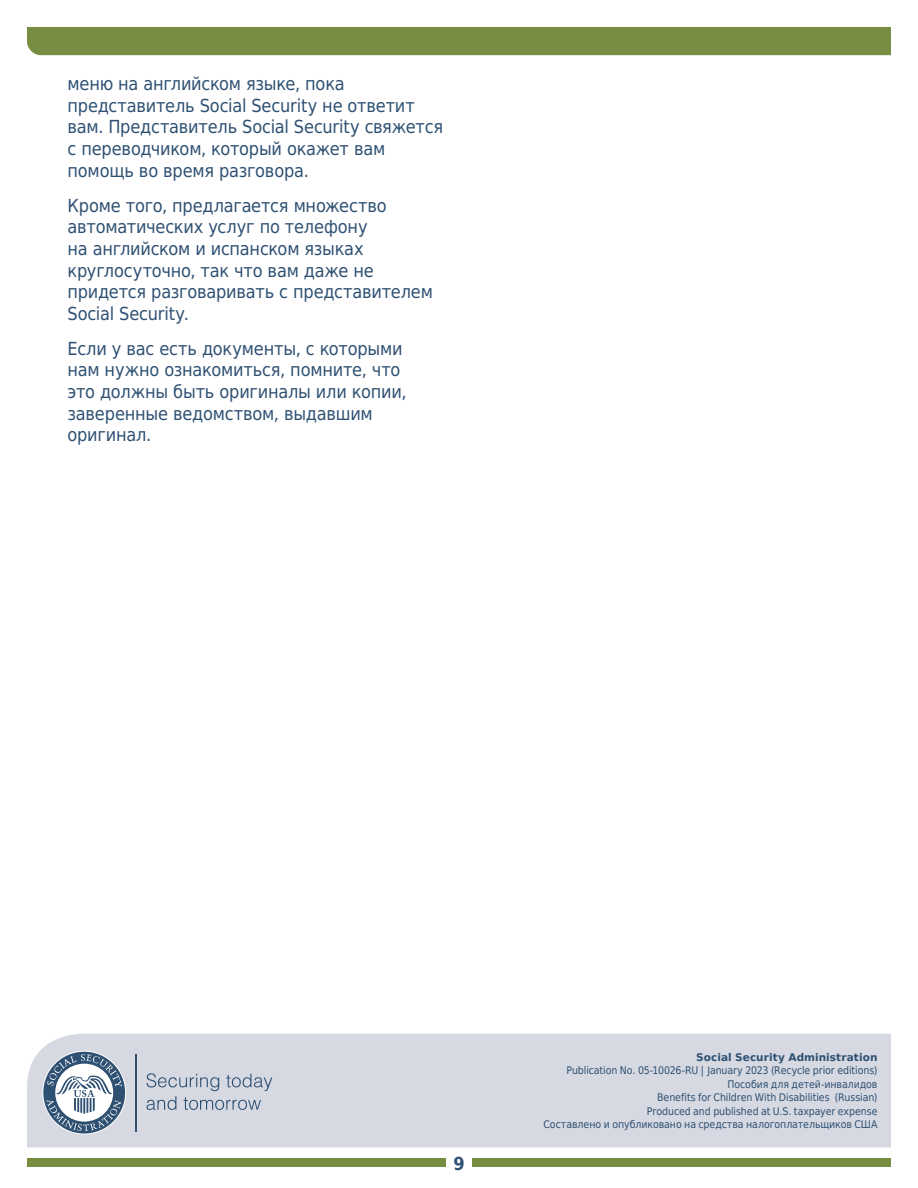
<style>
.page{position:relative;width:918px;height:1188px;background:#fff}
.page>*{position:absolute;margin:0;border:0;box-sizing:border-box;transform-origin:0 0}
.t1{font:18px/21.6px "DejaVu Sans Condensed";letter-spacing:-.01em;color:#2e5072}
.t2{font:700 18px "DejaVu Sans Condensed";color:#2e5072}
.t3{font:10.5px/13.5px "DejaVu Sans Condensed";letter-spacing:-.005em;color:#2e5072;text-align:right}
.s1{font-family:"DejaVu Sans";font-weight:700}
</style>
<div class="page">
<div style="left:27px;top:1159px;width:419px;height:8px;background:#778d42"></div>
<div style="left:472px;top:1159px;width:419px;height:8px;background:#778d42"></div>
<div style="left:27px;top:1034px;width:864px;height:113px;background:#d6d9e2"></div>
<div style="left:27px;top:27px;width:864px;height:28px;background:#778d42"></div>
<svg style="left:146px;top:1073px;width:126px;height:37px;background:#bcc3d0"></svg>
<hr style="left:136px;top:1054px;width:1px;height:78px;background:#2e5072">
<svg style="left:43px;top:1052px;width:82px;height:82px"></svg>
<svg style="left:46px;top:1054px;width:76px;height:77px"></svg>
<p class="t1" style="left:68px;top:73px;width:377px">меню на английском языке, пока представитель Social Security не ответит вам. Представитель Social Security свяжется с переводчиком, который окажет вам помощь во время разговора.</p>
<p class="t1" style="left:68px;top:194px;width:367px">Кроме того, предлагается множество автоматических услуг по телефону<br>на английском и испанском языках круглосуточно, так что вам даже не придется разговаривать с представителем Social Security.</p>
<p class="t1" style="left:68px;top:337px;width:341px">Если у вас есть документы, с которыми нам нужно ознакомиться, помните, что это должны быть оригиналы или копии, заверенные ведомством, выдавшим оригинал.</p>
<p class="t2" style="left:453px;top:1148px;width:13px">9</p>
<p class="t3" style="left:543px;top:1050px;width:336px"><span class="s1">Social Security Administration<br></span>Publication No. 05-10026-RU | January 2023 (Recycle prior editions)<br>Пособия для детей-инвалидов<br>Benefits for Children With Disabilities (Russian)<br>Produced and published at U.S. taxpayer expense<br>Составлено и опубликовано на средства налогоплательщиков США</p>
</div>
